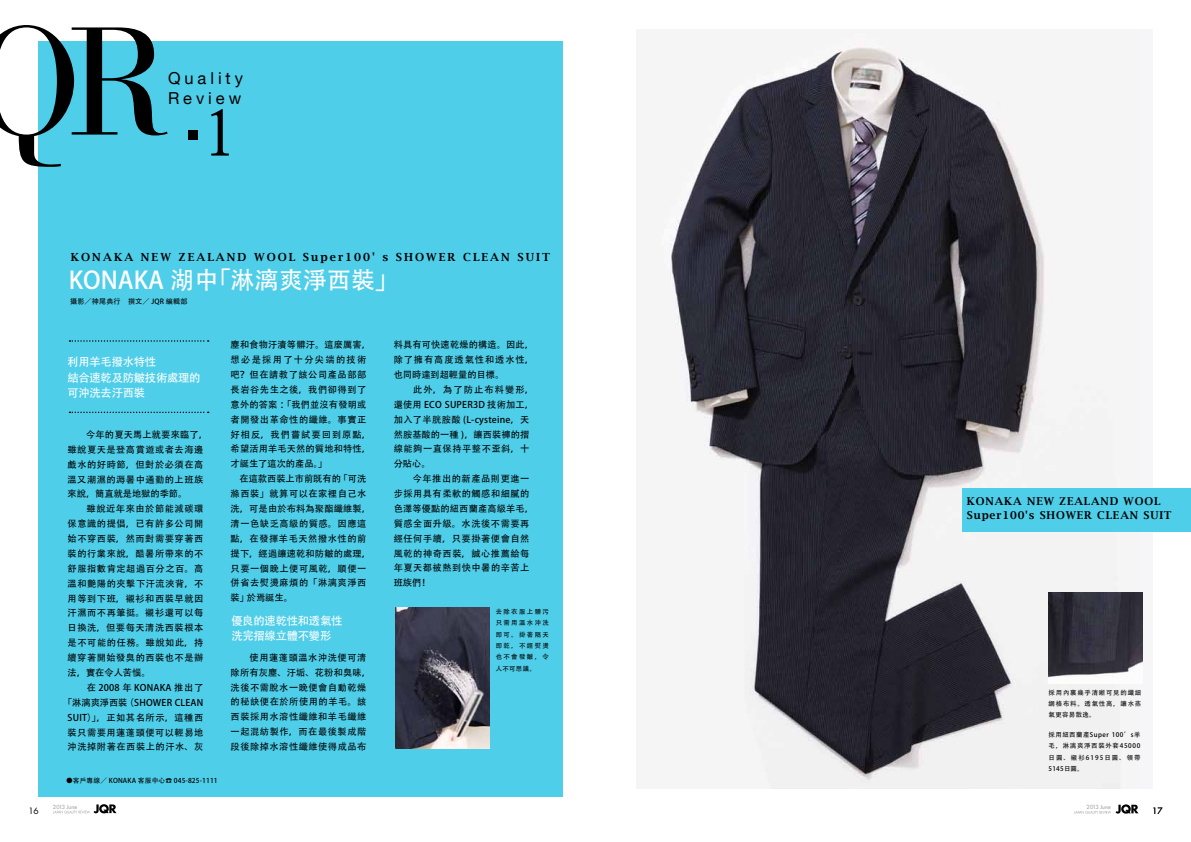
<style>
.page{position:relative;width:1191px;height:842px;background:#fff}
.page>*{position:absolute;margin:0;border:0;box-sizing:border-box;transform-origin:0 0}
.t1{font:150.7px "Bodoni Recut OSS Caps SSK";color:#000}
.t2{font:64px "Koz Min Pro";color:#000}
.t3{font:24.1px "Adobe Heiti Std";color:#fff}
.t4{font:16.5px "Helvetica Neue";letter-spacing:.24em;color:#000}
.t5{font:11.4px/15.6px "Adobe Heiti Std";letter-spacing:-.02em;color:#fff}
.t6{font:600 11.2px "Lucida Bright";letter-spacing:.18em;color:#000}
.t7{font:600 10.8px/13.1px "Lucida Bright";letter-spacing:.08em;color:#000}
.t8{font:9.2px/14.9px "Adobe Heiti Std";letter-spacing:.06em;color:#000}
.t9{font:9.2px "Adobe Heiti Std";letter-spacing:.02em;color:#000}
.t10{font:9.2px "Adobe Heiti Std";color:#000}
.t11{font:8.5px "Futura Std";color:#000}
.t12{font:7.1px "Adobe Heiti Std";letter-spacing:.02em;color:#000}
.t13{font:6.7px "Adobe Heiti Std";letter-spacing:.02em;color:#000}
.t14{font:6.4px/11.3px "Adobe Heiti Std";letter-spacing:.125em;color:#000;text-align:justify}
.t15{font:5.5px "Futura";color:#9fa0a0}
.s1{font-family:"Gothic MB101 Pr 5";font-weight:700}
</style>
<div class="page">
<div style="left:636px;top:29px;width:516px;height:760px;background:#f6f6f8"></div>
<img style="left:670px;top:48px;width:468px;height:735px">
<div style="left:38px;top:41px;width:524px;height:756px;background:#4fcee9"></div>
<div style="left:189px;top:130px;width:9px;height:10px;background:#000"></div>
<div style="left:963px;top:488px;width:228px;height:43px;background:#4fcee9"></div>
<img style="left:396px;top:608px;width:93px;height:140px">
<svg style="left:69px;top:412px;width:140px;height:1px"></svg>
<svg style="left:69px;top:340px;width:140px;height:2px"></svg>
<img style="left:1048px;top:592px;width:94px;height:92px">
<svg style="left:1074px;top:804px;width:64px;height:10px"></svg>
<svg style="left:53px;top:804px;width:63px;height:9px"></svg>
<h1 class="t1" style="left:-23px;top:-6px;width:188px">QR</h1>
<h3 class="t4" style="left:168px;top:68px;width:77px">Quality</h3>
<h3 class="t4" style="left:168px;top:88px;width:75px">Review</h3>
<h2 class="t2" style="left:200px;top:87px;width:41px">1</h2>
<p class="t6" style="left:71px;top:250px;width:480px">KONAKA NEW ZEALAND WOOL Super100' s SHOWER CLEAN SUIT</p>
<p class="t12" style="left:70px;top:297px;width:119px">攝影／神尾典行　撰文／ JQR 編輯部</p>
<h3 class="t3" style="left:69px;top:265px;width:332px">KONAKA 湖中「淋漓爽淨西裝」</h3>
<p class="t5" style="left:67px;top:354px;width:135px">利用羊毛撥水特性<br>結合速乾及防皺技術處理的可沖洗去汙西裝</p>
<p class="t9" style="left:68px;top:429px;width:142px">　　今年的夏天馬上就要來臨了，</p>
<p class="t8" style="left:68px;top:442px;width:137px">雖說夏天是登高賞遊或者去海邊</p>
<p class="t8" style="left:68px;top:457px;width:137px">戲水的好時節，但對於必須在高</p>
<p class="t8" style="left:68px;top:472px;width:137px">溫又潮濕的溽暑中通勤的上班族</p>
<p class="t10" style="left:68px;top:488px;width:121px">來說，簡直就是地獄的季節。</p>
<p class="t8" style="left:68px;top:502px;width:137px">　　雖說近年來由於節能減碳環</p>
<p class="t8" style="left:68px;top:517px;width:137px">保意識的提倡，已有許多公司開</p>
<p class="t8" style="left:68px;top:531px;width:137px">始不穿西裝，然而對需要穿著西</p>
<p class="t8" style="left:68px;top:546px;width:137px">裝的行業來說，酷暑所帶來的不</p>
<p class="t8" style="left:68px;top:561px;width:137px">舒服指數肯定超過百分之百。高</p>
<p class="t8" style="left:68px;top:576px;width:137px">溫和艷陽的夾擊下汗流浹背，不</p>
<p class="t8" style="left:68px;top:591px;width:137px">用等到下班，襯衫和西裝早就因</p>
<p class="t8" style="left:68px;top:606px;width:137px">汗濕而不再筆挺。襯衫還可以每</p>
<p class="t8" style="left:68px;top:621px;width:137px">日換洗，但要每天清洗西裝根本</p>
<p class="t8" style="left:68px;top:636px;width:137px">是不可能的任務。雖說如此，持</p>
<p class="t8" style="left:68px;top:650px;width:137px">續穿著開始發臭的西裝也不是辦</p>
<p class="t8" style="left:68px;top:665px;width:84px">法，實在令人苦惱。</p>
<p class="t9" style="left:68px;top:682px;width:137px">　　在 2008 年 KONAKA 推出了</p>
<p class="t9" style="left:63px;top:697px;width:142px">「淋漓爽淨西裝（SHOWER CLEAN</p>
<p class="t8" style="left:68px;top:710px;width:137px">SUIT）」，正如其名所示，這種西</p>
<p class="t8" style="left:68px;top:725px;width:137px">裝只需要用蓮蓬頭便可以輕易地</p>
<p class="t8" style="left:68px;top:740px;width:137px">沖洗掉附著在西裝上的汗水、灰</p>
<p class="t13" style="left:66px;top:776px;width:153px">●客戶專線／ KONAKA 客服中心<span class="s1">☎</span> 045-825-1111</p>
<p class="t8" style="left:231px;top:338px;width:142px">塵和食物汙漬等髒汙。這麼厲害，想必是採用了十分尖端的技術吧？但在請教了該公司產品部部長岩谷先生之後，我們卻得到了意外的答案：「我們並沒有發明或者開發出革命性的纖維。事實正好相反，我們嘗試要回到原點，希望活用羊毛天然的質地和特性，才誕生了這次的產品。」</p>
<p class="t8" style="left:231px;top:472px;width:142px;text-indent:9px">在這款西裝上市前既有的「可洗滌西裝」就算可以在家裡自己水洗，可是由於布料為聚酯纖維製，清一色缺乏高級的質感。因應這點，在發揮羊毛天然撥水性的前提下，經過讓速乾和防皺的處理，只要一個晚上便可風乾，順便一併省去熨燙麻煩的「淋漓爽淨西裝」於焉誕生。</p>
<p class="t5" style="left:231px;top:613px;width:113px">優良的速乾性和透氣性洗完摺線立體不變形</p>
<p class="t8" style="left:231px;top:650px;width:142px">　　使用蓮蓬頭溫水沖洗便可清除所有灰塵、汙垢、花粉和臭味，洗後不需脫水一晚便會自動乾燥的秘訣便在於所使用的羊毛。該西裝採用水溶性纖維和羊毛纖維一起混紡製作，而在最後製成階段後除掉水溶性纖維使得成品布</p>
<p class="t8" style="left:394px;top:338px;width:142px">料具有可快速乾燥的構造。因此，除了擁有高度透氣性和透水性，也同時達到超輕量的目標。<br>　　此外，為了防止布料變形，還使用 ECO SUPER3D 技術加工，加入了半胱胺酸 (L-cysteine，天然胺基酸的一種 )，讓西裝褲的摺線能夠一直保持平整不歪斜，十分貼心。<br>　　今年推出的新產品則更進一步採用具有柔軟的觸感和細膩的色澤等優點的紐西蘭產高級羊毛，質感全面升級。水洗後不需要再經任何手續，只要掛著便會自然風乾的神奇西裝，誠心推薦給每年夏天都被熱到快中暑的辛苦上班族們！</p>
<p class="t14" style="left:495px;top:606px;width:55px">去除衣服上髒污只需用溫水沖洗即可。掛著隔天即乾，不經熨燙也不會發皺，令人不可思議。</p>
<p class="t7" style="left:966px;top:495px;width:206px">KONAKA NEW ZEALAND WOOL<br>Super100's SHOWER CLEAN SUIT</p>
<p class="t14" style="left:1048px;top:687px;width:94px">採用內裏幾乎清晰可見的纖細網格布料。透氣性高，讓水蒸氣更容易散逸。</p>
<p class="t14" style="left:1048px;top:729px;width:93px">採用紐西蘭產Super 100’s羊毛，淋漓爽淨西裝外套45000日圓、襯衫6195日圓、領帶5145日圓。</p>
<p class="t15" style="left:53px;top:803px;width:26px">2013 June</p>
<p class="t15" style="left:1086px;top:803px;width:26px">2013 June</p>
<p class="t11" style="left:28px;top:805px;width:12px">16</p>
<p class="t11" style="left:1152px;top:805px;width:12px">17</p>
</div>
